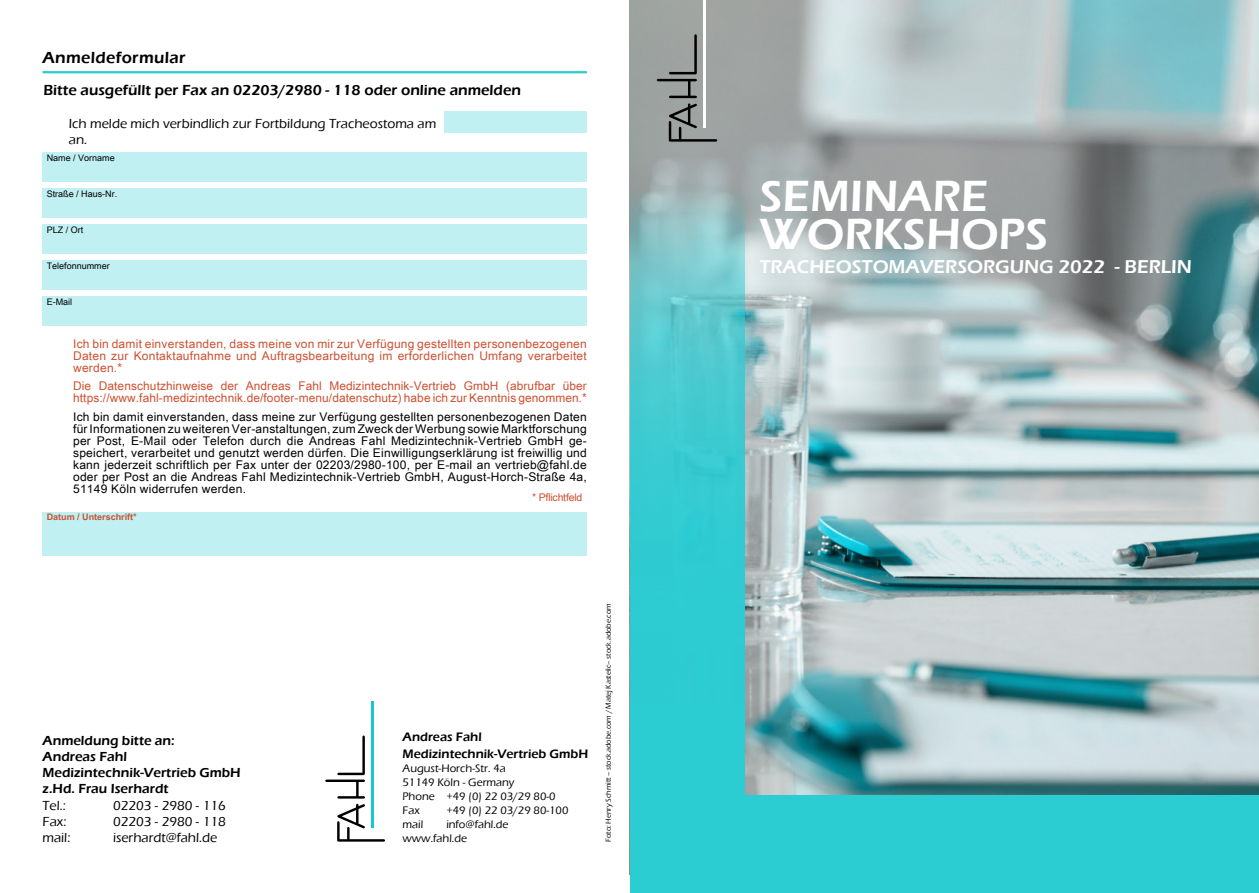
<style>
.page{position:relative;width:1259px;height:893px;background:#fff}
.page>*{position:absolute;margin:0;border:0;box-sizing:border-box;transform-origin:0 0}
.t1{font:600 45px/38px "Eras ITC";color:#fff}
.t2{font:600 19.2px "Eras ITC";color:#fff}
.t3{font:600 16.5px "Eras ITC";letter-spacing:.02em;color:#000}
.t4{font:600 15px "Eras ITC";color:#000}
.t5{font:500 13.5px/16.2px "Eras ITC";color:#000}
.t6{font:600 13.5px/16.2px "Eras ITC";color:#000}
.t7{font:600 12.6px "Eras ITC";color:#000}
.t8{font:12px/12px "Arial Unicode MS";letter-spacing:.02em;color:#000;text-align:justify}
.t9{font:12px/12px "Arial Unicode MS";letter-spacing:.01em;color:#cc5030;text-align:justify}
.t10{font:500 11.25px/14.1px "Eras ITC";color:#000}
.t11{font:10.5px "Arial Unicode MS";letter-spacing:-.02em;color:#cc5030}
.t12{font:9px "Arial Unicode MS";color:#000}
.t13{font:700 9px "Arial Unicode MS";color:#cc5030}
.t14{font:500 7.5px "Eras ITC";letter-spacing:-.01em;color:#010202}
</style>
<div class="page">
<div style="left:43px;top:512px;width:544px;height:44px;background:#c0f0f2"></div>
<div style="left:43px;top:152px;width:544px;height:30px;background:#c0f0f2"></div>
<div style="left:43px;top:188px;width:544px;height:30px;background:#c0f0f2"></div>
<div style="left:43px;top:224px;width:544px;height:30px;background:#c0f0f2"></div>
<div style="left:43px;top:260px;width:544px;height:30px;background:#c0f0f2"></div>
<div style="left:43px;top:297px;width:544px;height:29px;background:#c0f0f2"></div>
<hr style="left:43px;top:71px;width:544px;height:2px;background:#2cccd3">
<svg style="left:325px;top:736px;width:60px;height:106px"></svg>
<hr style="left:371px;top:702px;width:3px;height:126px;background:#12c9d3">
<div style="left:444px;top:111px;width:143px;height:21px;background:#c0f0f2"></div>
<img style="left:744px;top:0;width:515px;height:795px">
<div style="left:744px;top:795px;width:515px;height:98px;background:#2cccd3"></div>
<svg style="left:629px;top:0;width:115px;height:893px;background:#52c3c8"></svg>
<svg style="left:657px;top:34px;width:60px;height:108px;background:#8b8f8e"></svg>
<hr style="left:703px;top:0;width:3px;height:128px;background:#fff">
<h3 class="t3" style="left:43px;top:49px;width:144px">Anmeldeformular</h3>
<p class="t4" style="left:43px;top:82px;width:479px">Bitte ausgefüllt per Fax an 02203/2980 - 118 oder online anmelden</p>
<p class="t5" style="left:69px;top:115px;width:369px">Ich melde mich verbindlich zur Fortbildung Tracheostoma am an.</p>
<p class="t12" style="left:47px;top:152px;width:70px">Name / Vorname</p>
<p class="t12" style="left:47px;top:187px;width:72px">Straße / Haus-Nr.</p>
<p class="t12" style="left:47px;top:223px;width:38px">PLZ / Ort</p>
<p class="t12" style="left:47px;top:260px;width:65px">Telefonnummer</p>
<p class="t12" style="left:47px;top:295px;width:27px">E-Mail</p>
<p class="t9" style="left:73px;top:337px;width:515px">Ich bin damit einverstanden, dass meine von mir zur Verfügung gestellten personenbezogenen Daten zur Kontaktaufnahme und Auftragsbearbeitung im erforderlichen Umfang verarbeitet werden.*</p>
<p class="t9" style="left:73px;top:380px;width:515px">Die Datenschutzhinweise der Andreas Fahl Medizintechnik-Vertrieb GmbH (abrufbar über https://www.fahl-medizintechnik.de/footer-menu/datenschutz) habe ich zur Kenntnis genommen.*</p>
<p class="t8" style="left:73px;top:410px;width:515px">Ich bin damit einverstanden, dass meine zur Verfügung gestellten personenbezogenen Daten für Informationen zu weiteren Ver-anstaltungen, zum Zweck der Werbung sowie Marktforschung per Post, E-Mail oder Telefon durch die Andreas Fahl Medizintechnik-Vertrieb GmbH ge&shy;speichert, verarbeitet und genutzt werden dürfen. Die Einwilligungserklärung ist freiwillig und kann jederzeit schriftlich per Fax unter der 02203/2980-100, per E-mail an vertrieb@fahl.de oder per Post an die Andreas Fahl Medizintechnik-Vertrieb GmbH, August-Horch-Straße 4a, 51149 Köln widerrufen werden.</p>
<p class="t11" style="left:532px;top:490px;width:52px">* Pflichtfeld</p>
<p class="t13" style="left:47px;top:511px;width:92px">Datum / Unterschrift*</p>
<p class="t6" style="left:43px;top:732px;width:200px">Anmeldung bitte an:<br>Andreas Fahl<br>Medizintechnik-Vertrieb GmbH z.Hd. Frau Iserhardt</p>
<p class="t5" style="left:43px;top:797px;width:25px">Tel.:</p>
<p class="t5" style="left:113px;top:797px;width:114px">02203 - 2980 - 116</p>
<p class="t5" style="left:43px;top:813px;width:25px">Fax:</p>
<p class="t5" style="left:113px;top:813px;width:114px">02203 - 2980 - 118</p>
<p class="t5" style="left:43px;top:829px;width:29px">mail:</p>
<p class="t5" style="left:113px;top:829px;width:106px">iserhardt@fahl.de</p>
<p class="t7" style="left:402px;top:729px;width:81px">Andreas Fahl</p>
<p class="t7" style="left:402px;top:746px;width:187px">Medizintechnik-Vertrieb GmbH</p>
<p class="t10" style="left:402px;top:761px;width:155px">August-Horch-Str. 4a<br>51149 Köln - Germany<br>Phone +49 (0) 22 03/29 80-0<br>Fax</p>
<p class="t10" style="left:446px;top:803px;width:124px">+49 (0) 22 03/29 80-100</p>
<p class="t10" style="left:402px;top:817px;width:107px;text-indent:44px">info@fahl.de www.fahl.de</p>
<p class="t10" style="left:402px;top:817px;width:22px">mail</p>
<p class="t14" style="left:604px;top:842px;width:240px;rotate:-90deg">Foto: Henry Schmitt – stock.adobe.com / Matej Kastelic– stock.adobe.com</p>
<h1 class="t1" style="left:759px;top:177px;width:290px">SEMINARE<br>WORKSHOPS</h1>
<h2 class="t2" style="left:759px;top:256px;width:434px">TRACHEOSTOMAVERSORGUNG 2022 - BERLIN</h2>
</div>
